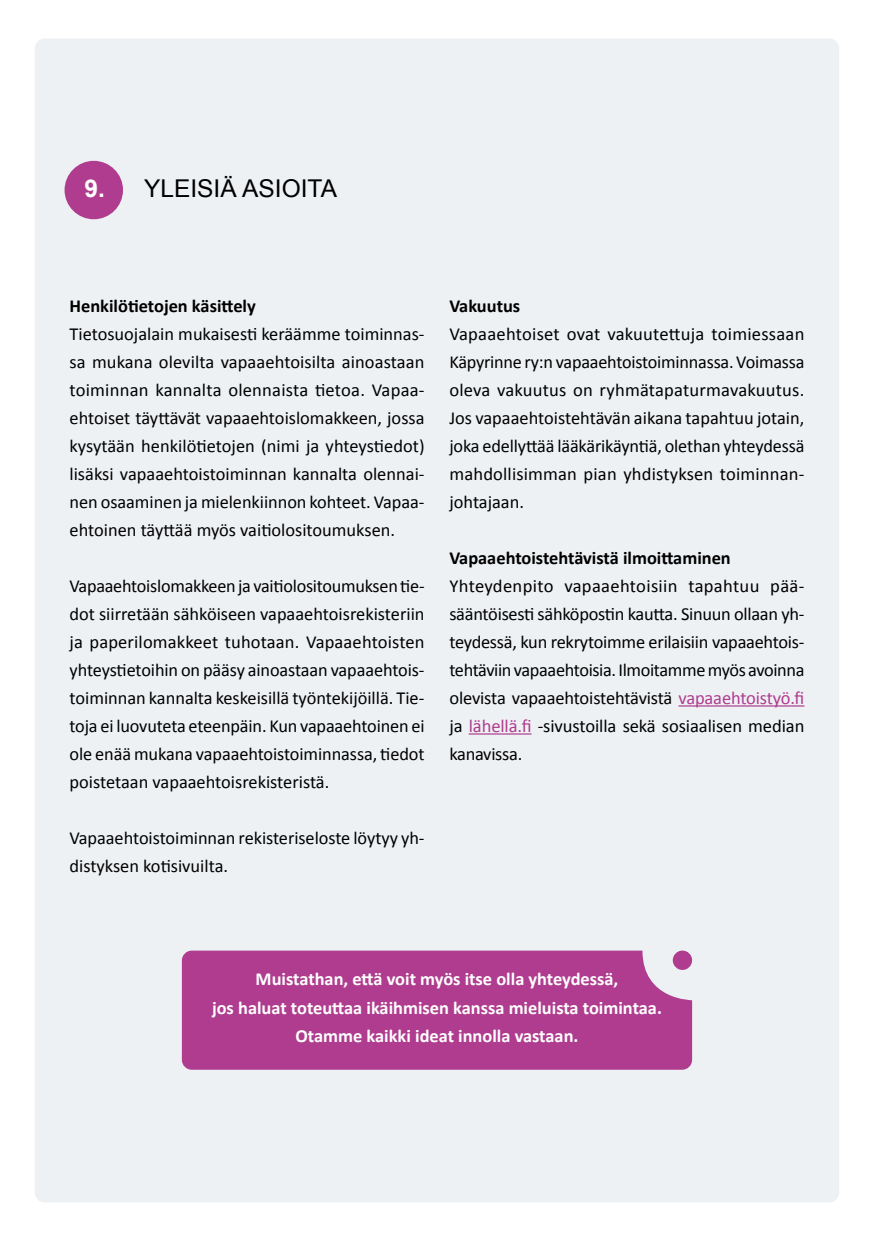
<style>
.page{position:relative;width:874px;height:1241px;background:#fff}
.page>*{position:absolute;margin:0;border:0;box-sizing:border-box;transform-origin:0 0}
.t1{font:24.5px "Arial";color:#000}
.t2{font:18.38px/28px "Calibri";letter-spacing:-.005em;color:#000;text-align:justify}
.t3{font:700 18.38px/28px "Calibri";color:#fff;text-align:center}
.t4{font:700 18.38px "Calibri";color:#000}
.s1{font-weight:700;color:#fff}
.s2{color:#af3c8e}
</style>
<div class="page">
<div style="left:35px;top:38px;width:803px;height:1164px;background:#eef1f4;border-radius:10px"></div>
<hr style="left:678px;top:705px;width:126px;height:1px;background:#af3c8e">
<hr style="left:468px;top:733px;width:63px;height:1px;background:#af3c8e">
<div style="left:64px;top:161px;width:59px;height:58px;background:#af3c8e;border-radius:50%"></div>
<div style="left:182px;top:950px;width:509px;height:119px;background:#af3c8e"></div>
<div style="left:672px;top:950px;width:19px;height:19px;background:#af3c8e;border-radius:50%"></div>
<h1 class="t1" style="left:84px;top:172px;width:254px"><span class="s1">9.</span> YLEISIÄ ASIOITA</h1>
<p class="t4" style="left:69px;top:292px;width:188px">Henkilötietojen käsittely</p>
<p class="t2" style="left:69px;top:319px;width:356px">Tietosuojalain mukaisesti keräämme toiminnas&shy;sa mukana olevilta vapaaehtoisilta ainoastaan toiminnan kannalta olennaista tietoa. Vapaa&shy;ehtoiset täyttävät vapaaehtoislomakkeen, jossa kysytään henkilötietojen (nimi ja yhteystiedot) lisäksi vapaaehtoistoiminnan kannalta olennai&shy;nen osaaminen ja mielenkiinnon kohteet. Vapaa&shy;ehtoinen täyttää myös vaitiolositoumuksen.</p>
<p class="t2" style="left:69px;top:571px;width:356px">Vapaaehtoislomakkeen ja vaitiolositoumuksentie&shy;dot siirretään sähköiseen vapaaehtoisrekisteriin ja paperilomakkeet tuhotaan. Vapaaehtoisten yhteystietoihin on pääsy ainoastaan vapaaehtois&shy;toiminnan kannalta keskeisillä työntekijöillä. Tie&shy;toja ei luovuteta eteenpäin. Kun vapaaehtoinen ei ole enää mukana vapaaehtoistoiminnassa, tiedot poistetaan vapaaehtoisrekisteristä.</p>
<p class="t2" style="left:69px;top:823px;width:356px">Vapaaehtoistoiminnan rekisteriseloste löytyy yh&shy;distyksen kotisivuilta.</p>
<p class="t4" style="left:449px;top:292px;width:72px">Vakuutus</p>
<p class="t2" style="left:449px;top:319px;width:356px">Vapaaehtoiset ovat vakuutettuja toimiessaan Käpyrinne ry:n vapaaehtoistoiminnassa. Voimassa oleva vakuutus on ryhmätapaturmavakuutus.<br>Jos vapaaehtoistehtävän aikana tapahtuu jotain, joka edellyttää lääkärikäyntiä, olethan yhteydessä mahdollisimman pian yhdistyksen toiminnan&shy;johtajaan.</p>
<p class="t4" style="left:449px;top:544px;width:283px">Vapaaehtoistehtävistä ilmoittaminen</p>
<p class="t2" style="left:449px;top:571px;width:356px">Yhteydenpito vapaaehtoisiin tapahtuu pää&shy;sääntöisesti sähköpostin kautta. Sinuun ollaan yh&shy;teydessä, kun rekrytoimme erilaisiin vapaaehtois&shy;tehtäviin vapaaehtoisia. Ilmoitamme myös avoinna olevista vapaaehtoistehtävistä <span class="s2">vapaaehtoistyö.fi </span>ja <span class="s2">lähellä.fi</span> -sivustoilla sekä sosiaalisen median kanavissa.</p>
<p class="t3" style="left:212px;top:964px;width:451px">Muistathan, että voit myös itse olla yhteydessä,<br>jos haluat toteuttaa ikäihmisen kanssa mieluista toimintaa.<br>Otamme kaikki ideat innolla vastaan.</p>
</div>
